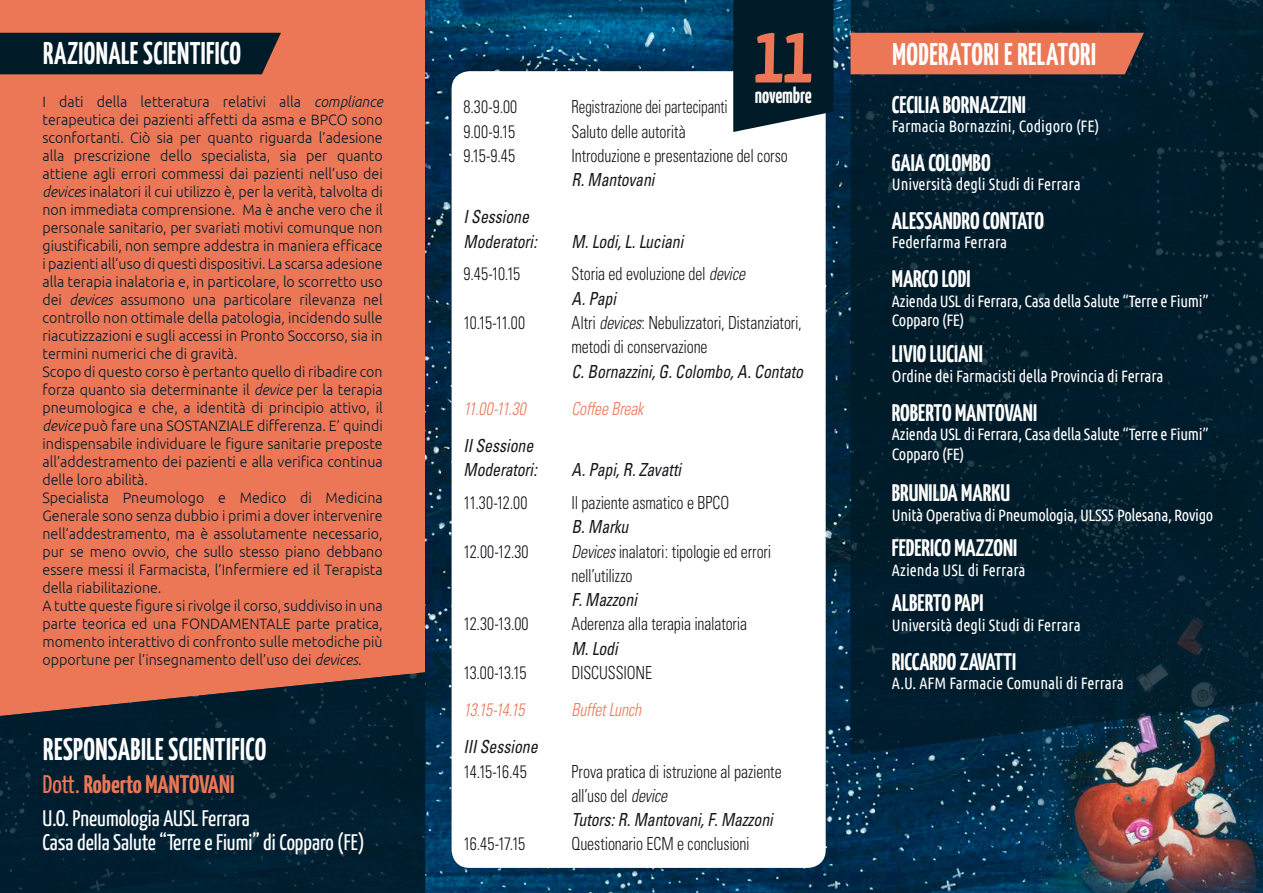
<style>
.page{position:relative;width:1263px;height:893px;background:#fff}
.page>*{position:absolute;margin:0;border:0;box-sizing:border-box;transform-origin:0 0}
.t1{font:700 82.65px "Yanone Kaffeesatz";color:#ec7757;scale:.9 1}
.t2{font:700 31.5px "Yanone Kaffeesatz";letter-spacing:.015em;color:#fff;scale:.9 1}
.t3{font:700 25.5px "Yanone Kaffeesatz";color:#ec7757}
.t4{font:700 24px "Yanone Kaffeesatz";color:#fff}
.t5{font:22.5px "Yanone Kaffeesatz";color:#fff}
.t6{font:700 22.5px "Yanone Kaffeesatz";letter-spacing:-.005em;color:#fff;scale:.9 1}
.t7{font:300 condensed 18px/24.3px "Univers";letter-spacing:-.005em;color:#1a171c;scale:.88 1}
.t8{font:italic condensed 18px "Univers";letter-spacing:-.005em;color:#1a171c;scale:.88 1}
.t9{font:italic 300 condensed 18px "Univers";letter-spacing:-.015em;color:#ec7757;scale:.88 1}
.t10{font:300 condensed 18px "Univers";letter-spacing:-.005em;color:#1a171c;scale:.82 1}
.t11{font:16.5px/19.5px "Ubuntu Condensed";letter-spacing:-.015em;color:#fff}
.t12{font:300 15px/18px "Ubuntu";color:#001b28;text-align:justify;scale:.95 1}
.s1{font-style:italic}
.s2{font-weight:400}
.s3{font-weight:400;font-style:italic}
</style>
<div class="page">
<img style="left:425px;top:0;width:599px;height:893px">
<div style="left:0;top:0;width:425px;height:672px;background:#ec7757"></div>
<img style="left:1024px;top:755px;width:239px;height:138px">
<div style="left:452px;top:71px;width:374px;height:797px;background:#fff;border-radius:18px"></div>
<div style="left:0;top:33px;width:281px;height:41px;background:#001b28"></div>
<svg style="left:733px;top:0;width:100px;height:132px;background:#112a36"></svg>
<svg style="left:0;top:672px;width:425px;height:221px;background:#182733"></svg>
<svg style="left:850px;top:0;width:413px;height:755px;background:#021f2f"></svg>
<div style="left:850px;top:33px;width:294px;height:41px;background:#ec7757"></div>
<p class="t2" style="left:43px;top:34px;width:221px">RAZIONALE SCIENTIFICO</p>
<p class="t12" style="left:43px;top:92px;width:360px">I dati della letteratura relativi alla <span class="s1">compliance </span>terapeutica dei pazienti affetti da asma e BPCO sono sconfortanti. Ciò sia per quanto riguarda l’adesione alla prescrizione dello specialista, sia per quanto attiene agli errori commessi dai pazienti nell’uso dei <span class="s1">devices</span> inalatori il cui utilizzo è, per la verità, talvolta di non immediata comprensione. Ma è anche vero che il personale sanitario, per svariati motivi comunque non giustificabili, non sempre addestra in maniera efficace i pazienti all’uso di questi dispositivi. La scarsa adesione alla terapia inalatoria e, in particolare, lo scorretto uso dei <span class="s1">devices</span> assumono una particolare rilevanza nel controllo non ottimale della patologia, incidendo sulle riacutizzazioni e sugli accessi in Pronto Soccorso, sia in termini numerici che di gravità.</p>
<p class="t12" style="left:43px;top:362px;width:360px">Scopo di questo corso è pertanto quello di ribadire con forza quanto sia determinante il <span class="s1">device</span> per la terapia pneumologica e che, a identità di principio attivo, il <span class="s1">device</span> può fare una SOSTANZIALE differenza. E’ quindi indispensabile individuare le figure sanitarie preposte all’addestramento dei pazienti e alla verifica continua delle loro abilità.</p>
<p class="t12" style="left:43px;top:488px;width:360px">Specialista Pneumologo e Medico di Medicina Generale sono senza dubbio i primi a dover intervenire nell’addestramento, ma è assolutamente necessario, pur se meno ovvio, che sullo stesso piano debbano essere messi il Farmacista, l’Infermiere ed il Terapista della riabilitazione.</p>
<p class="t12" style="left:43px;top:596px;width:360px">A tutte queste figure si rivolge il corso, suddiviso in una parte teorica ed una FONDAMENTALE parte pratica, momento interattivo di confronto sulle metodiche più opportune per l’insegnamento dell’uso dei <span class="s1">devices</span>.</p>
<p class="t2" style="left:43px;top:729px;width:249px">RESPONSABILE SCIENTIFICO</p>
<p class="t3" style="left:43px;top:769px;width:193px"><span class="s2">Dott.</span> Roberto MANTOVANI</p>
<p class="t5" style="left:43px;top:805px;width:209px">U.O. Pneumologia AUSL Ferrara</p>
<p class="t5" style="left:43px;top:829px;width:324px">Casa della Salute “Terre e Fiumi” di Copparo (FE)</p>
<p class="t1" style="left:754px;top:3px;width:67px">11</p>
<p class="t6" style="left:755px;top:81px;width:65px">novembre</p>
<p class="t7" style="left:463px;top:95px;width:63px">8.30-9.00</p>
<p class="t10" style="left:571px;top:96px;width:192px">Registrazione dei partecipanti</p>
<p class="t7" style="left:463px;top:119px;width:60px">9.00-9.15</p>
<p class="t7" style="left:571px;top:119px;width:131px">Saluto delle autorità</p>
<p class="t7" style="left:463px;top:143px;width:60px">9.15-9.45</p>
<p class="t7" style="left:571px;top:143px;width:247px">Introduzione e presentazione del corso<br><span class="s3">R. Mantovani</span></p>
<p class="t8" style="left:463px;top:206px;width:76px">I Sessione</p>
<p class="t8" style="left:463px;top:230px;width:85px">Moderatori:</p>
<p class="t8" style="left:571px;top:230px;width:128px">M. Lodi, L. Luciani</p>
<p class="t7" style="left:463px;top:262px;width:66px">9.45-10.15</p>
<p class="t7" style="left:571px;top:262px;width:199px">Storia ed evoluzione del <span class="s1">device<br></span><span class="s3">A. Papi</span></p>
<p class="t7" style="left:463px;top:311px;width:72px">10.15-11.00</p>
<p class="t7" style="left:571px;top:311px;width:263px">Altri <span class="s1">devices</span>: Nebulizzatori, Distanziatori, metodi di conservazione</p>
<p class="t8" style="left:571px;top:360px;width:264px">C. Bornazzini, G. Colombo, A. Contato</p>
<p class="t9" style="left:463px;top:398px;width:72px">11.00-11.30</p>
<p class="t9" style="left:571px;top:398px;width:83px">Coffee Break</p>
<p class="t8" style="left:463px;top:434px;width:81px">II Sessione</p>
<p class="t8" style="left:463px;top:458px;width:85px">Moderatori:</p>
<p class="t8" style="left:571px;top:458px;width:126px">A. Papi, R. Zavatti</p>
<p class="t7" style="left:463px;top:490px;width:74px">11.30-12.00</p>
<p class="t7" style="left:571px;top:490px;width:181px">Il paziente asmatico e BPCO<br><span class="s3">B. Marku</span></p>
<p class="t7" style="left:463px;top:539px;width:76px">12.00-12.30</p>
<p class="t7" style="left:571px;top:539px;width:229px"><span class="s1">Devices</span> inalatori: tipologie ed errori</p>
<p class="t7" style="left:571px;top:563px;width:76px">nell’utilizzo<br><span class="s3">F. Mazzoni</span></p>
<p class="t7" style="left:463px;top:612px;width:76px">12.30-13.00</p>
<p class="t7" style="left:571px;top:612px;width:201px">Aderenza alla terapia inalatoria<br><span class="s3">M. Lodi</span></p>
<p class="t7" style="left:463px;top:661px;width:73px">13.00-13.15</p>
<p class="t7" style="left:571px;top:661px;width:93px">DISCUSSIONE</p>
<p class="t9" style="left:463px;top:699px;width:71px">13.15-14.15</p>
<p class="t9" style="left:571px;top:699px;width:81px">Buffet Lunch</p>
<p class="t8" style="left:463px;top:735px;width:86px">III Sessione</p>
<p class="t7" style="left:463px;top:759px;width:73px">14.15-16.45</p>
<p class="t7" style="left:571px;top:759px;width:240px">Prova pratica di istruzione al paziente all’uso del <span class="s1">device<br></span><span class="s3">Tutors: R. Mantovani, F. Mazzoni</span></p>
<p class="t7" style="left:463px;top:832px;width:72px">16.45-17.15</p>
<p class="t7" style="left:571px;top:832px;width:204px">Questionario ECM e conclusioni</p>
<p class="t2" style="left:892px;top:35px;width:227px">MODERATORI E RELATORI</p>
<p class="t4" style="left:892px;top:90px;width:136px">CECILIA BORNAZZINI</p>
<p class="t11" style="left:892px;top:116px;width:209px">Farmacia Bornazzini, Codigoro (FE)</p>
<p class="t4" style="left:892px;top:148px;width:100px">GAIA COLOMBO</p>
<p class="t11" style="left:892px;top:174px;width:190px">Università degli Studi di Ferrara</p>
<p class="t4" style="left:892px;top:206px;width:154px">ALESSANDRO CONTATO</p>
<p class="t11" style="left:892px;top:232px;width:117px">Federfarma Ferrara</p>
<p class="t4" style="left:892px;top:264px;width:80px">MARCO LODI</p>
<p class="t11" style="left:892px;top:290px;width:318px">Azienda USL di Ferrara, Casa della Salute “Terre e Fiumi”<br>Copparo (FE)</p>
<p class="t4" style="left:892px;top:339px;width:92px">LIVIO LUCIANI</p>
<p class="t11" style="left:892px;top:366px;width:273px">Ordine dei Farmacisti della Provincia di Ferrara</p>
<p class="t4" style="left:892px;top:398px;width:147px">ROBERTO MANTOVANI</p>
<p class="t11" style="left:892px;top:424px;width:318px">Azienda USL di Ferrara, Casa della Salute “Terre e Fiumi”<br>Copparo (FE)</p>
<p class="t4" style="left:892px;top:478px;width:120px">BRUNILDA MARKU</p>
<p class="t11" style="left:892px;top:505px;width:323px">Unità Operativa di Pneumologia, ULSS5 Polesana, Rovigo</p>
<p class="t4" style="left:892px;top:533px;width:127px">FEDERICO MAZZONI</p>
<p class="t11" style="left:892px;top:560px;width:135px">Azienda USL di Ferrara</p>
<p class="t4" style="left:892px;top:588px;width:93px">ALBERTO PAPI</p>
<p class="t11" style="left:892px;top:615px;width:190px">Università degli Studi di Ferrara</p>
<p class="t4" style="left:892px;top:647px;width:126px">RICCARDO ZAVATTI</p>
<p class="t11" style="left:892px;top:673px;width:234px">A.U. AFM Farmacie Comunali di Ferrara</p>
</div>
